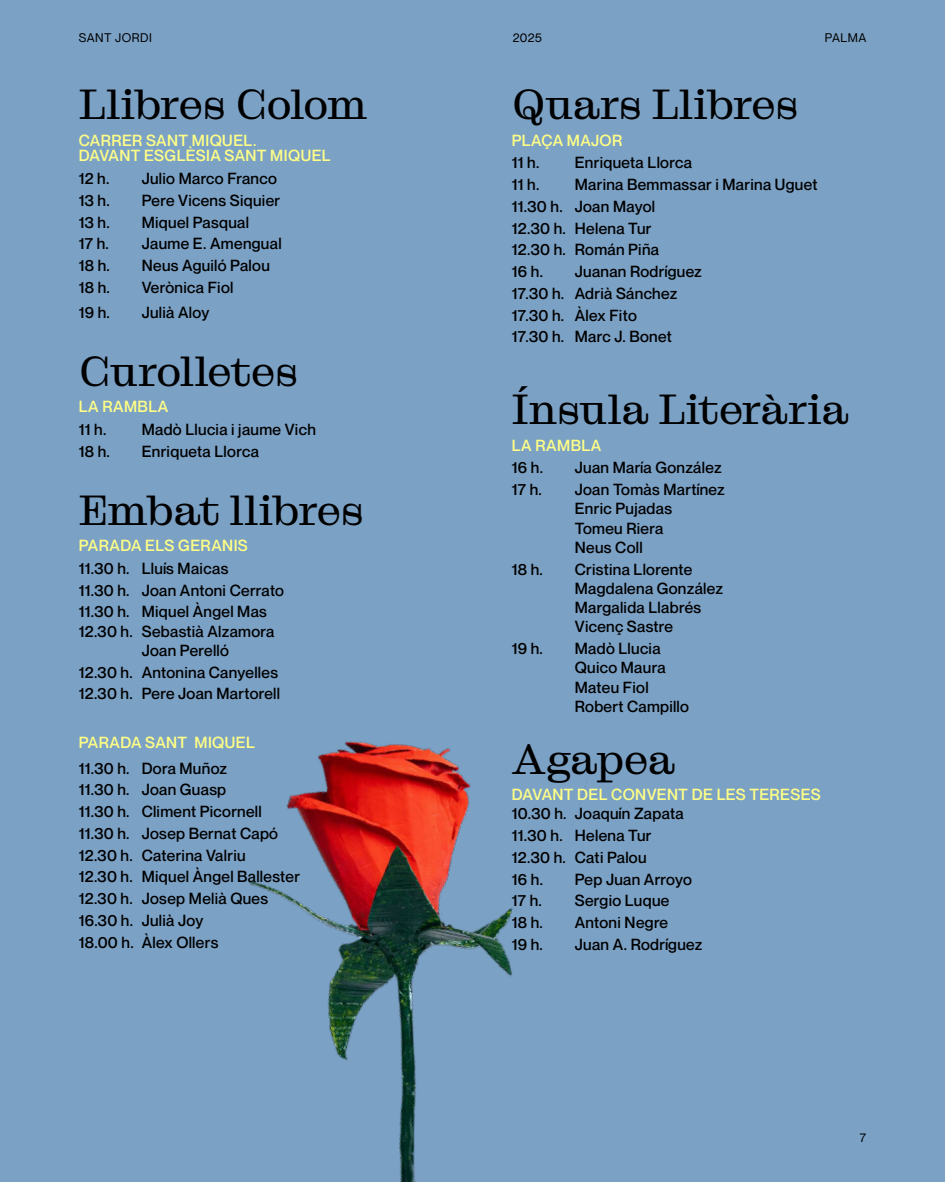
<style>
.page{position:relative;width:945px;height:1182px;background:#fff}
.page>*{position:absolute;margin:0;border:0;box-sizing:border-box;transform-origin:0 0}
.t1{font:42px "Droulers Clarendon";letter-spacing:-.025em;color:#000}
.t2{font:500 15.75px/21.7px "Neue Montreal";letter-spacing:.02em;color:#000}
.t3{font:500 15.75px/15.8px "Neue Montreal";letter-spacing:.025em;color:#ffff86}
.t4{font:12.25px "Neue Montreal";letter-spacing:.04em;color:#000}
</style>
<div class="page">
<div style="left:0;top:0;width:945px;height:1181px;background:#7ba1c5"></div>
<img style="left:248px;top:741px;width:339px;height:440px">
<p class="t4" style="left:79px;top:31px;width:75px">SANT JORDI</p>
<p class="t4" style="left:513px;top:31px;width:31px">2025</p>
<p class="t4" style="left:825px;top:31px;width:43px">PALMA</p>
<h1 class="t1" style="left:79px;top:80px;width:290px">Llibres Colom</h1>
<p class="t3" style="left:79px;top:132px;width:253px">CARRER SANT MIQUEL.<br>DAVANT ESGLÈSIA SANT MIQUEL</p>
<p class="t2" style="left:79px;top:168px;width:32px">12 h.</p>
<p class="t2" style="left:142px;top:168px;width:137px">Julio Marco Franco</p>
<p class="t2" style="left:79px;top:189px;width:32px">13 h.</p>
<p class="t2" style="left:142px;top:189px;width:140px">Pere Vicens Siquier</p>
<p class="t2" style="left:79px;top:211px;width:32px">13 h.</p>
<p class="t2" style="left:142px;top:211px;width:109px">Miquel Pasqual</p>
<p class="t2" style="left:79px;top:233px;width:32px">17 h.</p>
<p class="t2" style="left:142px;top:233px;width:141px">Jaume E. Amengual</p>
<p class="t2" style="left:79px;top:255px;width:33px">18 h.</p>
<p class="t2" style="left:142px;top:255px;width:130px">Neus Aguiló Palou</p>
<p class="t2" style="left:79px;top:276px;width:33px">18 h.</p>
<p class="t2" style="left:142px;top:276px;width:93px">Verònica Fiol</p>
<p class="t2" style="left:79px;top:302px;width:33px">19 h.</p>
<p class="t2" style="left:142px;top:302px;width:69px">Julià Aloy</p>
<h1 class="t1" style="left:79px;top:347px;width:221px">Curolletes</h1>
<p class="t3" style="left:79px;top:399px;width:91px">LA RAMBLA</p>
<p class="t2" style="left:79px;top:418px;width:29px">11 h.</p>
<p class="t2" style="left:142px;top:418px;width:176px">Madò Llucia i jaume Vich</p>
<p class="t2" style="left:79px;top:440px;width:33px">18 h.</p>
<p class="t2" style="left:142px;top:440px;width:119px">Enriqueta Llorca</p>
<h1 class="t1" style="left:79px;top:485px;width:287px">Embat llibres</h1>
<p class="t3" style="left:79px;top:537px;width:171px">PARADA ELS GERANIS</p>
<p class="t2" style="left:79px;top:557px;width:207px">11.30 h. Lluís Maicas<br>11.30 h. Joan Antoni Cerrato<br>11.30 h. Miquel Àngel Mas</p>
<p class="t2" style="left:142px;top:621px;width:134px;line-height:19.2px;text-indent:-63px">12.30 h. Sebastià Alzamora<br>Joan Perelló</p>
<p class="t2" style="left:79px;top:661px;width:203px">12.30 h. Antonina Canyelles<br>12.30 h. Pere Joan Martorell</p>
<p class="t3" style="left:79px;top:735px;width:178px">PARADA SANT MIQUEL</p>
<p class="t2" style="left:79px;top:757px;width:223px">11.30 h. Dora Muñoz<br>11.30 h. Joan Guasp<br>11.30 h. Climent Picornell<br>11.30 h. Josep Bernat Capó<br>12.30 h. Caterina Valriu<br>12.30 h. Miquel Àngel Ballester<br>12.30 h. Josep Melià Ques<br>16.30 h. Julià Joy<br>18.00 h. Àlex Ollers</p>
<h1 class="t1" style="left:512px;top:80px;width:289px">Quars Llibres</h1>
<p class="t3" style="left:512px;top:132px;width:112px">PLAÇA MAJOR</p>
<p class="t2" style="left:512px;top:152px;width:29px">11 h.</p>
<p class="t2" style="left:575px;top:152px;width:119px">Enriqueta Llorca</p>
<p class="t2" style="left:512px;top:174px;width:29px">11 h.</p>
<p class="t2" style="left:512px;top:174px;width:307px;text-indent:63px">Marina Bemmassar i Marina Uguet<br>11.30 h. Joan Mayol<br>12.30 h. Helena Tur<br>12.30 h. Román Piña<br>16 h.</p>
<p class="t2" style="left:512px;top:261px;width:192px;text-indent:63px">Juanan Rodríguez<br>17.30 h. Adrià Sánchez<br>17.30 h. Àlex Fito<br>17.30 h. Marc J. Bonet</p>
<h1 class="t1" style="left:512px;top:385px;width:339px">Ínsula Literària</h1>
<p class="t3" style="left:512px;top:437px;width:91px">LA RAMBLA</p>
<p class="t2" style="left:512px;top:457px;width:33px">16 h.</p>
<p class="t2" style="left:575px;top:457px;width:148px">Juan María González</p>
<p class="t2" style="left:512px;top:478px;width:32px">17 h.</p>
<p class="t2" style="left:575px;top:480px;width:151px;line-height:19.2px">Joan Tomàs Martínez<br>Enric Pujadas<br>Tomeu Riera<br>Neus Coll</p>
<p class="t2" style="left:512px;top:558px;width:33px">18 h.</p>
<p class="t2" style="left:575px;top:559px;width:150px;line-height:19.2px">Cristina Llorente<br>Magdalena González<br>Margalida Llabrés<br>Vicenç Sastre</p>
<p class="t2" style="left:512px;top:637px;width:33px">19 h.</p>
<p class="t2" style="left:575px;top:639px;width:116px;line-height:19.2px">Madò Llucia<br>Quico Maura<br>Mateu Fiol<br>Robert Campillo</p>
<h1 class="t1" style="left:512px;top:734px;width:165px">Agapea</h1>
<p class="t3" style="left:512px;top:786px;width:310px">DAVANT DEL CONVENT DE LES TERESES</p>
<p class="t2" style="left:512px;top:803px;width:174px">10.30 h. Joaquín Zapata<br>11.30 h. Helena Tur<br>12.30 h. Cati Palou<br>16 h.</p>
<p class="t2" style="left:575px;top:868px;width:119px">Pep Juan Arroyo</p>
<p class="t2" style="left:512px;top:890px;width:32px">17 h.</p>
<p class="t2" style="left:575px;top:890px;width:96px">Sergio Luque</p>
<p class="t2" style="left:512px;top:911px;width:33px">18 h.</p>
<p class="t2" style="left:575px;top:911px;width:95px">Antoni Negre</p>
<p class="t2" style="left:512px;top:933px;width:33px">19 h.</p>
<p class="t2" style="left:575px;top:933px;width:129px">Juan A. Rodríguez</p>
<p class="t4" style="left:860px;top:1129px;width:8px">7</p>
</div>
